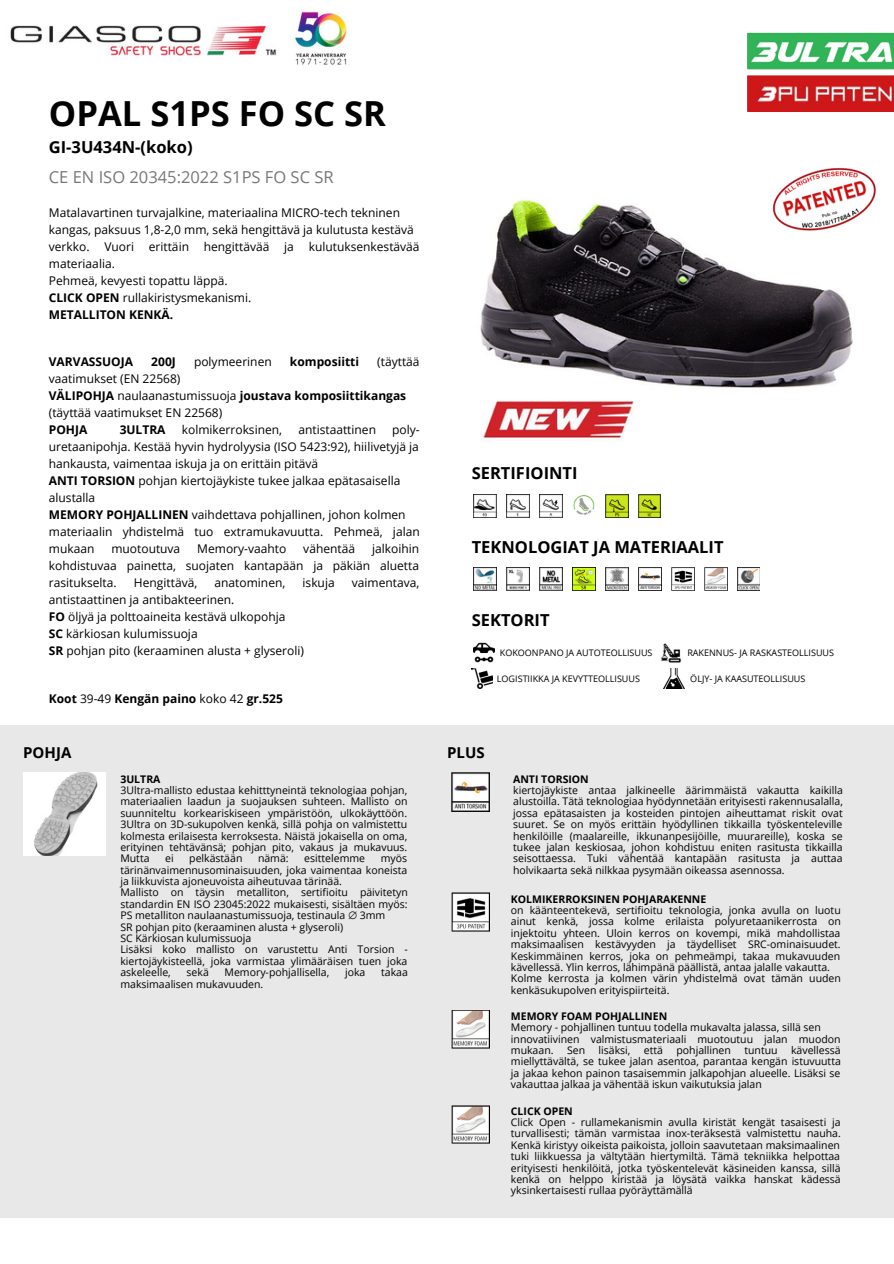
<style>
.page{position:relative;width:894px;height:1264px;background:#fff}
.page>*{position:absolute;margin:0;border:0;box-sizing:border-box;transform-origin:0 0}
.t1{font:700 34.5px "Open Sans";color:#000}
.t2{font:700 16.5px "Open Sans";color:#000}
.t3{font:16.5px "Open Sans";color:#7b7676}
.t4{font:700 15px "Open Sans";color:#000}
.t5{font:12px/17px "Open Sans";color:#000}
.t6{font:700 12px "Open Sans";color:#000}
.t7{font:10.5px/11.4px "Open Sans";color:#000;text-align:justify}
.t8{font:700 10.5px "Open Sans";color:#000}
.t9{font:9px "Open Sans";color:#000}
.s1{font-weight:700}
.s2{font-weight:400}
.s3{font-family:"Free Sans"}
</style>
<div class="page">
<img style="left:480px;top:198px;width:373px;height:244px">
<div style="left:0;top:725px;width:893px;height:493px;background:#e8e8e8"></div>
<img style="left:474px;top:568px;width:22px;height:22px">
<img style="left:506px;top:568px;width:23px;height:22px">
<img style="left:539px;top:568px;width:23px;height:22px">
<img style="left:572px;top:568px;width:23px;height:22px">
<img style="left:605px;top:568px;width:23px;height:22px">
<img style="left:638px;top:568px;width:23px;height:22px">
<img style="left:671px;top:568px;width:23px;height:22px">
<img style="left:704px;top:568px;width:22px;height:22px">
<img style="left:474px;top:494px;width:22px;height:23px">
<img style="left:506px;top:494px;width:23px;height:23px">
<img style="left:539px;top:494px;width:23px;height:23px">
<img style="left:573px;top:494px;width:22px;height:21px">
<img style="left:605px;top:494px;width:23px;height:23px">
<img style="left:474px;top:642px;width:20px;height:21px">
<img style="left:295px;top:11px;width:52px;height:54px">
<img style="left:10px;top:25px;width:267px;height:31px">
<img style="left:23px;top:772px;width:83px;height:83px">
<img style="left:758px;top:167px;width:119px;height:98px">
<img style="left:746px;top:33px;width:147px;height:36px">
<img style="left:746px;top:75px;width:147px;height:37px">
<img style="left:638px;top:494px;width:22px;height:23px">
<img style="left:663px;top:668px;width:21px;height:20px">
<img style="left:451px;top:772px;width:38px;height:39px">
<img style="left:451px;top:892px;width:38px;height:39px">
<img style="left:451px;top:1010px;width:38px;height:38px">
<img style="left:471px;top:668px;width:21px;height:20px">
<img style="left:661px;top:643px;width:20px;height:20px">
<img style="left:737px;top:568px;width:22px;height:22px">
<img style="left:451px;top:1105px;width:38px;height:38px">
<p class="t1" style="left:49px;top:89px;width:338px">OPAL S1PS FO SC SR</p>
<p class="t2" style="left:49px;top:135px;width:145px">GI-3U434N-(koko)</p>
<p class="t3" style="left:49px;top:165px;width:286px">CE EN ISO 20345:2022 S1PS FO SC SR</p>
<p class="t5" style="left:49px;top:203px;width:352px">Matalavartinen turvajalkine, materiaalina MICRO-tech tekninen</p>
<p class="t5" style="left:49px;top:220px;width:366px">kangas, paksuus 1,8-2,0 mm, sekä hengittävä ja kulutusta kestävä</p>
<p class="t5" style="left:49px;top:237px;width:372px">verkko. Vuori erittäin hengittävää ja kulutuksenkestävää materiaalia.</p>
<p class="t5" style="left:49px;top:271px;width:180px">Pehmeä, kevyesti topattu läppä.</p>
<p class="t5" style="left:49px;top:288px;width:204px"><span class="s1">CLICK OPEN</span> rullakiristysmekanismi.</p>
<p class="t6" style="left:49px;top:306px;width:126px">METALLITON KENKÄ.</p>
<p class="t6" style="left:49px;top:353px;width:86px">VARVASSUOJA</p>
<p class="t6" style="left:151px;top:353px;width:26px">200J</p>
<p class="t5" style="left:194px;top:353px;width:79px">polymeerinen</p>
<p class="t6" style="left:290px;top:353px;width:71px">komposiitti</p>
<p class="t5" style="left:377px;top:353px;width:44px">(täyttää</p>
<p class="t5" style="left:49px;top:370px;width:133px">vaatimukset (EN 22568)</p>
<p class="t6" style="left:49px;top:387px;width:359px">VÄLIPOHJA <span class="s2">naulaanastumissuoja</span> joustava komposiittikangas</p>
<p class="t5" style="left:49px;top:404px;width:175px">(täyttää vaatimukset EN 22568)</p>
<p class="t6" style="left:49px;top:421px;width:40px">POHJA</p>
<p class="t6" style="left:120px;top:421px;width:47px">3ULTRA</p>
<p class="t5" style="left:182px;top:421px;width:102px">kolmikerroksinen,</p>
<p class="t5" style="left:298px;top:421px;width:79px">antistaattinen</p>
<p class="t5" style="left:49px;top:421px;width:372px;text-align:justify;text-indent:343px">poly&shy;uretaanipohja. Kestää hyvin hydrolyysia (ISO 5423:92), hiilivetyjä ja hankausta, vaimentaa iskuja ja on erittäin pitävä</p>
<p class="t5" style="left:49px;top:472px;width:353px"><span class="s1">ANTI TORSION</span> pohjan kiertojäykiste tukee jalkaa epätasaisella</p>
<p class="t5" style="left:49px;top:489px;width:48px">alustalla</p>
<p class="t5" style="left:49px;top:506px;width:358px"><span class="s1">MEMORY POHJALLINEN</span> vaihdettava pohjallinen, johon kolmen</p>
<p class="t5" style="left:49px;top:523px;width:372px">materiaalin yhdistelmä tuo extramukavuutta. Pehmeä, jalan mukaan</p>
<p class="t5" style="left:49px;top:540px;width:371px;text-align:justify;text-indent:323px">jalkoihin kohdistuvaa painetta, suojaten kantapään ja päkiän aluetta rasitukselta.</p>
<p class="t5" style="left:111px;top:540px;width:70px">muotoutuva</p>
<p class="t5" style="left:197px;top:540px;width:91px">Memory-vaahto</p>
<p class="t5" style="left:303px;top:540px;width:53px">vähentää</p>
<p class="t5" style="left:134px;top:574px;width:65px">Hengittävä,</p>
<p class="t5" style="left:214px;top:574px;width:72px">anatominen,</p>
<p class="t5" style="left:302px;top:574px;width:34px">iskuja</p>
<p class="t5" style="left:352px;top:574px;width:69px">vaimentava,</p>
<p class="t5" style="left:49px;top:591px;width:187px">antistaattinen ja antibakteerinen.</p>
<p class="t5" style="left:49px;top:608px;width:238px"><span class="s1">FO</span> öljyä ja polttoaineita kestävä ulkopohja</p>
<p class="t5" style="left:49px;top:625px;width:150px"><span class="s1">SC</span> kärkiosan kulumissuoja</p>
<p class="t5" style="left:49px;top:642px;width:257px"><span class="s1">SR</span> pohjan pito (keraaminen alusta + glyseroli)</p>
<p class="t6" style="left:49px;top:689px;width:235px">Koot <span class="s2">39-49</span> Kengän paino <span class="s2">koko 42</span> gr.525</p>
<p class="t2" style="left:471px;top:461px;width:107px">SERTIFIOINTI</p>
<p class="t2" style="left:471px;top:535px;width:253px">TEKNOLOGIAT JA MATERIAALIT</p>
<p class="t2" style="left:471px;top:608px;width:79px">SEKTORIT</p>
<p class="t9" style="left:499px;top:646px;width:154px">KOKOONPANO JA AUTOTEOLLISUUS</p>
<p class="t9" style="left:497px;top:672px;width:144px">LOGISTIIKKA JA KEVYTTEOLLISUUS</p>
<p class="t9" style="left:687px;top:646px;width:148px">RAKENNUS- JA RASKASTEOLLISUUS</p>
<p class="t9" style="left:690px;top:672px;width:117px">ÖLJY- JA KAASUTEOLLISUUS</p>
<p class="t4" style="left:23px;top:741px;width:50px">POHJA</p>
<p class="t4" style="left:447px;top:741px;width:39px">PLUS</p>
<p class="t8" style="left:120px;top:771px;width:42px">3ULTRA</p>
<p class="t7" style="left:120px;top:784px;width:289px">3Ultra-mallisto edustaa kehitttyneintä teknologiaa pohjan, materiaalien laadun ja suojauksen suhteen. Mallisto on suunniteltu korkeariskiseen ympäristöön, ulkokäyttöön.<br>3Ultra on 3D-sukupolven kenkä, sillä pohja on valmistettu kolmesta erilaisesta kerroksesta. Näistä jokaisella on oma, erityinen tehtävänsä; pohjan pito, vakaus ja mukavuus.<br>Mutta</p>
<p class="t7" style="left:165px;top:852px;width:10px">ei</p>
<p class="t7" style="left:189px;top:852px;width:55px">pelkästään</p>
<p class="t7" style="left:258px;top:852px;width:32px">nämä:</p>
<p class="t7" style="left:304px;top:852px;width:62px">esittelemme</p>
<p class="t7" style="left:120px;top:852px;width:288px;text-indent:260px">myös tärinänvaimennusominaisuuden, joka vaimentaa koneista ja liikkuvista ajoneuvoista aiheutuvaa tärinää.</p>
<p class="t7" style="left:120px;top:886px;width:289px">Mallisto on täysin metalliton, sertifioitu päivitetyn standardin EN ISO 23045:2022 mukaisesti, sisältäen myös:<br>PS metalliton naulaanastumissuoja, testinaula <span class="s3">⌀</span> 3mm</p>
<p class="t7" style="left:120px;top:920px;width:224px">SR pohjan pito (keraaminen alusta + glyseroli)</p>
<p class="t7" style="left:120px;top:932px;width:132px">SC Kärkiosan kulumissuoja</p>
<p class="t7" style="left:120px;top:943px;width:289px">Lisäksi koko mallisto on varustettu Anti Torsion - kiertojäykisteellä, joka varmistaa ylimääräisen tuen joka askeleelle,</p>
<p class="t7" style="left:186px;top:966px;width:24px">sekä</p>
<p class="t7" style="left:224px;top:966px;width:106px">Memory-pohjallisella,</p>
<p class="t7" style="left:345px;top:966px;width:22px">joka</p>
<p class="t7" style="left:381px;top:966px;width:28px">takaa</p>
<p class="t7" style="left:120px;top:977px;width:144px">maksimaalisen mukavuuden.</p>
<p class="t8" style="left:513px;top:771px;width:77px">ANTI TORSION</p>
<p class="t7" style="left:513px;top:784px;width:331px">kiertojäykiste antaa jalkineelle äärimmäistä vakautta kaikilla alustoilla. Tätä teknologiaa hyödynnetään erityisesti rakennusalalla, jossa epätasaisten ja kosteiden pintojen aiheuttamat riskit ovat suuret. Se on myös erittäin hyödyllinen tikkailla työskenteleville henkilöille (maalareille, ikkunanpesijöille, muurareille), koska se tukee jalan keskiosaa, johon kohdistuu eniten rasitusta tikkailla seisottaessa. Tuki vähentää kantapään rasitusta ja auttaa holvikaarta sekä nilkkaa pysymään oikeassa asennossa.</p>
<p class="t8" style="left:510px;top:891px;width:197px">KOLMIKERROKSINEN POHJARAKENNE</p>
<p class="t7" style="left:510px;top:904px;width:331px">on käänteentekevä, sertifioitu teknologia, jonka avulla on luotu ainut kenkä, jossa kolme erilaista polyuretaanikerrosta on injektoitu yhteen. Uloin kerros on kovempi, mikä mahdollistaa maksimaalisen kestävyyden ja täydelliset SRC-ominaisuudet.<br>Keskimmäinen kerros, joka on pehmeämpi, takaa mukavuuden kävellessä. Ylin kerros, lähimpänä päällistä, antaa jalalle vakautta.</p>
<p class="t7" style="left:510px;top:972px;width:331px">Kolme kerrosta ja kolmen värin yhdistelmä ovat tämän uuden kenkäsukupolven erityispiirteitä.</p>
<p class="t8" style="left:510px;top:1008px;width:158px">MEMORY FOAM POHJALLINEN</p>
<p class="t7" style="left:510px;top:1021px;width:311px">Memory - pohjallinen tuntuu todella mukavalta jalassa, sillä sen</p>
<p class="t7" style="left:510px;top:1032px;width:331px">innovatiivinen valmistusmateriaali muotoutuu jalan muodon mukaan.</p>
<p class="t7" style="left:510px;top:1044px;width:331px;text-indent:280px">kävellessä miellyttävältä, se tukee jalan asentoa, parantaa kengän istuvuutta ja jakaa kehon painon tasaisemmin jalkapohjan alueelle. Lisäksi se vakauttaa jalkaa ja vähentää iskun vaikutuksia jalan</p>
<p class="t7" style="left:567px;top:1044px;width:20px">Sen</p>
<p class="t7" style="left:598px;top:1044px;width:33px">lisäksi,</p>
<p class="t7" style="left:643px;top:1044px;width:21px">että</p>
<p class="t7" style="left:676px;top:1044px;width:56px">pohjallinen</p>
<p class="t7" style="left:744px;top:1044px;width:35px">tuntuu</p>
<p class="t8" style="left:510px;top:1103px;width:63px">CLICK OPEN</p>
<p class="t7" style="left:510px;top:1116px;width:331px">Click Open - rullamekanismin avulla kiristät kengät tasaisesti ja turvallisesti; tämän varmistaa inox-teräksestä valmistettu nauha.<br>Kenkä kiristyy oikeista paikoista, jolloin saavutetaan maksimaalinen tuki liikkuessa ja vältytään hiertymiltä. Tämä tekniikka helpottaa erityisesti henkilöitä, jotka työskentelevät käsineiden kanssa, sillä kenkä on helppo kiristää ja löysätä vaikka hanskat kädessä yksinkertaisesti rullaa pyöräyttämällä</p>
</div>
